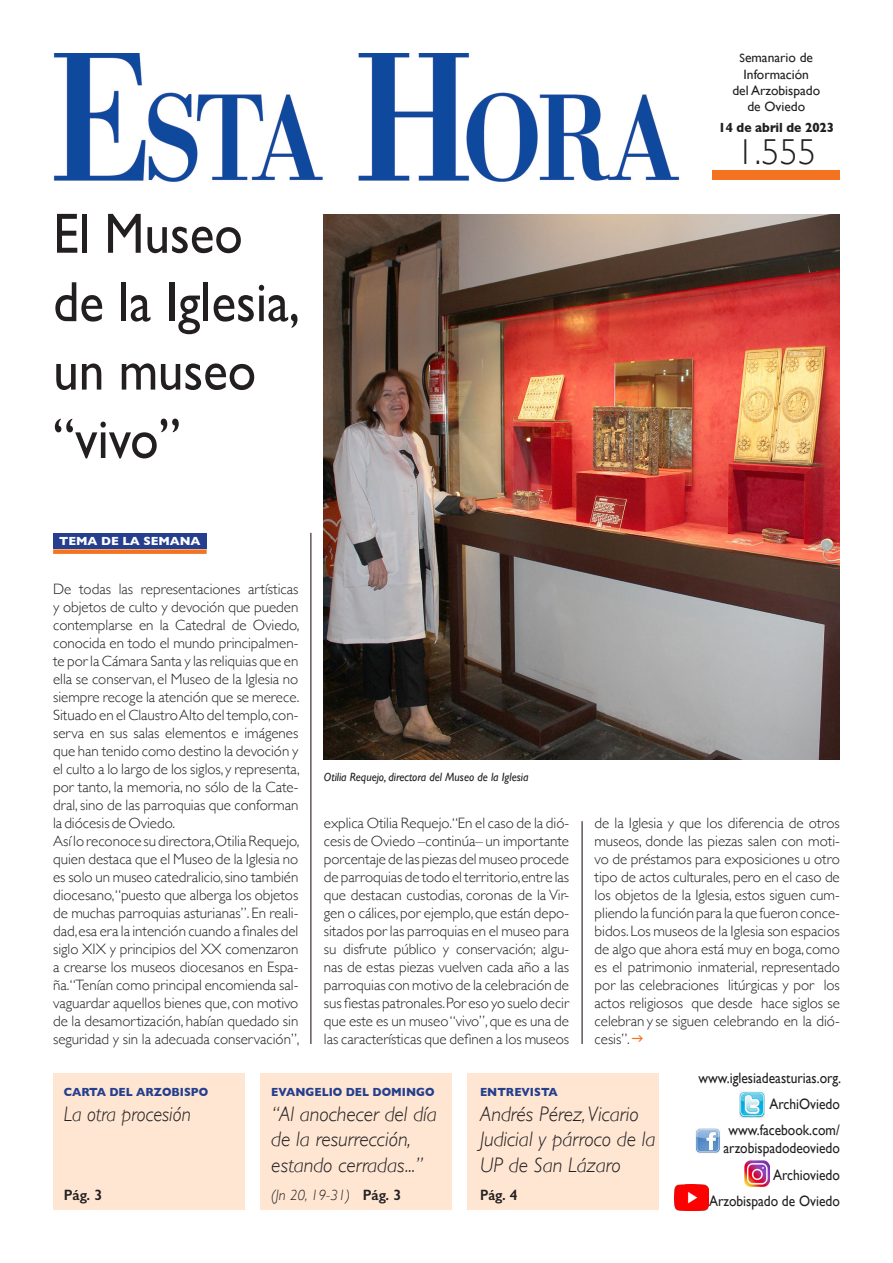
<style>
.page{position:relative;width:893px;height:1263px;background:#fff}
.page>*{position:absolute;margin:0;border:0;box-sizing:border-box;transform-origin:0 0}
.t1{font:57px/68.4px "Gill Sans";color:#231f20;scale:.9 1}
.t2{font:300 36px "Gill Sans";color:#231f20}
.Opinión_titulo_3_col{font:italic 300 21px/25.2px "Gill Sans";color:#231f20}
.Opinión_titulo_3_col-2{font:italic 300 21px "Gill Sans";color:#231f20;scale:.95 1}
.Texto_general{font:300 15px/18px "Gill Sans";color:#231f20;text-align:justify}
.t3{font:15px "Gill Sans";color:#231f20;scale:.9 1}
.Opinión_titulo_3_col-3{font:italic 300 15px "Gill Sans";color:#231f20}
.Opinión_titulo_3_col-4{font:600 15px "Gill Sans";color:#231f20}
.Opinión_titulo_3_col-5{font:600 15px "Gill Sans";color:#231f20;scale:.95 1}
.t4{font:13.5px "Gill Sans";color:#231f20}
.t5{font:700 13.5px "Gill Sans";color:#231f20;scale:.9 1}
.t6{font:700 12px "Gill Sans";color:#253f8e;scale:.93 1}
.t7{font:italic 12px "Gill Sans";color:#231f20;scale:.96 1}
.t8{font:700 12px "Gill Sans";color:#fff}
.s1{font-size:12px}
.s2{font-weight:600;font-style:normal}
</style>
<div class="page">
<img style="left:53px;top:53px;width:627px;height:129px">
<div style="left:53px;top:1073px;width:191px;height:137px;background:#fee6d3"></div>
<img style="left:695px;top:1128px;width:26px;height:25px">
<img style="left:739px;top:1091px;width:26px;height:26px">
<img style="left:744px;top:1160px;width:26px;height:26px">
<img style="left:674px;top:1185px;width:34px;height:25px">
<div style="left:713px;top:170px;width:127px;height:10px;background:#f47321"></div>
<div style="left:260px;top:1073px;width:192px;height:137px;background:#fee6d3"></div>
<div style="left:467px;top:1073px;width:192px;height:137px;background:#fee6d3"></div>
<div style="left:53px;top:533px;width:154px;height:16px;background:#253f8e"></div>
<div style="left:53px;top:549px;width:154px;height:5px;background:#f47321"></div>
<img style="left:324px;top:214px;width:516px;height:546px">
<hr style="left:311px;top:533px;width:1px;height:511px;background:#1b0000">
<hr style="left:582px;top:821px;width:1px;height:223px;background:#1b0000">
<p class="t1" style="left:53px;top:199px;width:276px">El Museo de la Iglesia, un museo “vivo”</p>
<p class="t4" style="left:740px;top:50px;width:75px"><span class="s1">S</span>emanario de</p>
<p class="t4" style="left:744px;top:66px;width:67px">Información</p>
<p class="t4" style="left:732px;top:82px;width:89px">del Arzobispado</p>
<p class="t4" style="left:747px;top:99px;width:59px">de Oviedo</p>
<p class="t5" style="left:719px;top:116px;width:130px">14 de abril de 2023</p>
<p class="t2" style="left:736px;top:124px;width:81px">1.555</p>
<p class="t8" style="left:59px;top:531px;width:143px">TEMA DE LA SEMANA</p>
<p class="Texto_general" style="left:53px;top:579px;width:248px">De todas las representaciones artísticas y objetos de culto y devoción que pueden contemplarse en la Catedral de Oviedo, conocida en todo el mundo principalmen&shy;te por la Cámara Santa y las reliquias que en ella se conservan, el Museo de la Iglesia no siempre recoge la atención que se merece.<br>Situado en el Claustro Alto del templo, con&shy;serva en sus salas elementos e imágenes que han tenido como destino la devoción y el culto a lo largo de los siglos, y representa, por tanto, la memoria, no sólo de la Cate&shy;dral, sino de las parroquias que conforman la diócesis de Oviedo.</p>
<p class="Texto_general" style="left:53px;top:831px;width:248px">Así lo reconoce su directora,Otilia Requejo, quien destaca que el Museo de la Iglesia no es solo un museo catedralicio, sino también diocesano,“puesto que alberga los objetos de muchas parroquias asturianas”. En reali&shy;dad, esa era la intención cuando a finales del siglo XIX y principios del XX comenzaron a crearse los museos diocesanos en Espa&shy;ña.“Tenían como principal encomienda sal&shy;vaguardar aquellos bienes que, con motivo de la desamortización, habían quedado sin seguridad y sin la adecuada conservación”,</p>
<p class="t7" style="left:324px;top:770px;width:215px">Otilia Requejo, directora del Museo de la Iglesia</p>
<p class="Texto_general" style="left:324px;top:813px;width:247px">explica Otilia Requejo.“En el caso de la dió&shy;cesis de Oviedo –continúa– un importante porcentaje de las piezas del museo procede de parroquias de todo el territorio, entre las que destacan custodias, coronas de la Vir&shy;gen o cálices, por ejemplo, que están depo&shy;sitados por las parroquias en el museo para su disfrute público y conservación; algu&shy;nas de estas piezas vuelven cada año a las parroquias con motivo de la celebración de sus fiestas patronales. Por eso yo suelo decir que este es un museo “vivo”, que es una de las características que definen a los museos</p>
<p class="Texto_general" style="left:595px;top:813px;width:247px">de la Iglesia y que los diferencia de otros museos, donde las piezas salen con moti&shy;vo de préstamos para exposiciones u otro tipo de actos culturales, pero en el caso de los objetos de la Iglesia, estos siguen cum&shy;pliendo la función para la que fueron conce&shy;bidos. Los museos de la Iglesia son espacios de algo que ahora está muy en boga, como es el patrimonio inmaterial, representado por las celebraciones litúrgicas y por los actos religiosos que desde hace siglos se celebran y se siguen celebrando en la dió&shy;cesis”.</p>
<p class="t6" style="left:64px;top:1082px;width:157px">CARTA DEL ARZOBISPO</p>
<p class="Opinión_titulo_3_col-2" style="left:64px;top:1102px;width:135px">La otra procesión</p>
<p class="Opinión_titulo_3_col-4" style="left:64px;top:1186px;width:40px">Pág. 3</p>
<p class="t6" style="left:271px;top:1082px;width:177px">EVANGELIO DEL DOMINGO</p>
<p class="Opinión_titulo_3_col" style="left:271px;top:1101px;width:167px">“Al anochecer del día de la resurrección, estando cerradas...”</p>
<p class="Opinión_titulo_3_col-3" style="left:271px;top:1186px;width:132px">(Jn 20, 19-31) <span class="s2">Pág. 3</span></p>
<p class="t6" style="left:480px;top:1082px;width:85px">ENTREVISTA</p>
<p class="Opinión_titulo_3_col" style="left:480px;top:1101px;width:177px">Andrés Pérez, Vicario<br>Judicial y párroco de la<br>UP de San Lázaro</p>
<p class="Opinión_titulo_3_col-5" style="left:480px;top:1186px;width:41px">Pág. 4</p>
<p class="t3" style="left:698px;top:1069px;width:160px">www.iglesiadeasturias.org.</p>
<p class="t3" style="left:769px;top:1095px;width:80px">ArchiOviedo</p>
<p class="t3" style="left:728px;top:1121px;width:125px">www.facebook.com/</p>
<p class="t3" style="left:723px;top:1139px;width:131px">arzobispadodeoviedo</p>
<p class="t3" style="left:773px;top:1165px;width:76px">Archioviedo</p>
<p class="t3" style="left:709px;top:1192px;width:147px">Arzobispado de Oviedo</p>
</div>
